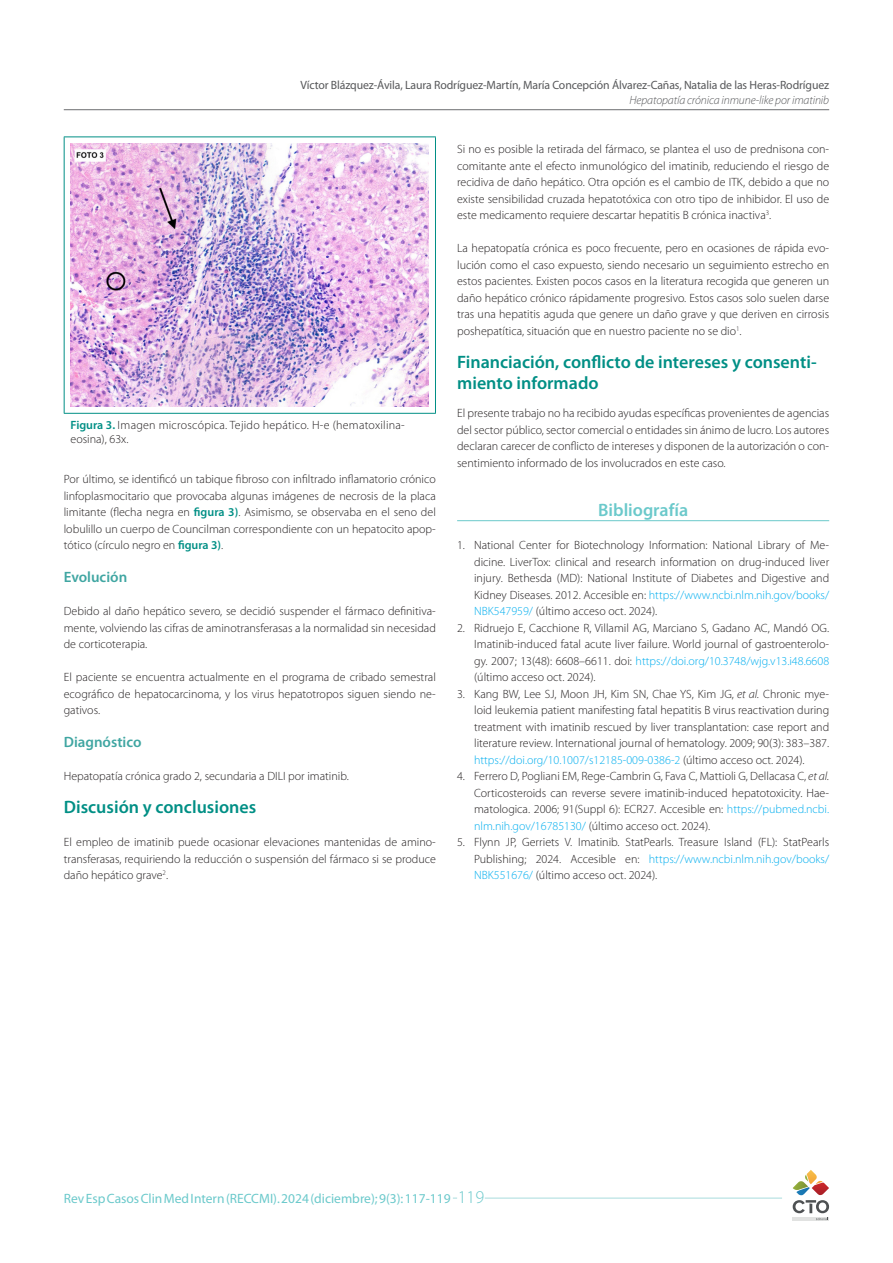
<style>
.page{position:relative;width:893px;height:1263px;background:#fff}
.page>*{position:absolute;margin:0;border:0;box-sizing:border-box;transform-origin:0 0}
._02_Primer_Orden{font:600 18px/21.6px "Myriad Pro";color:#008f85}
.Titulo_bibliografia{font:600 18px "Myriad Pro";color:#6bc9cb}
._02_Segundo_Orden{font:600 15px "Myriad Pro";color:#40a6a2}
.t1{font:13.5px "Myriad Pro";color:#6bc9cb}
._01_Texto_comun{font:300 12px/16.5px "Myriad Pro";color:#231f20;text-align:justify}
.t2{font:12px "Myriad Pro";letter-spacing:-.01em;color:#57585a}
._01_Texto_comun-2{font:300 12px/14.4px "Myriad Pro";letter-spacing:.02em;color:#231f20}
.t3{font:italic 300 12px "Myriad Pro";letter-spacing:-.01em;color:#57585a}
.s1{font-weight:600;color:#008f85}
.s2{color:#00aeef}
.s3{font-style:italic}
.s4{font-weight:300;font-size:18px}
</style>
<div class="page">
<hr style="left:64px;top:109px;width:765px;height:1px;background:#6c6d70">
<hr style="left:793px;top:1217px;width:36px;height:4px;background:#e1e2e1">
<svg style="left:793px;top:1170px;width:36px;height:50px"></svg>
<hr style="left:485px;top:1198px;width:297px;height:1px;background:#a8dcdd">
<hr style="left:64px;top:137px;width:372px;height:1px;background:#008f85">
<hr style="left:64px;top:137px;width:1px;height:276px;background:#008f85">
<hr style="left:435px;top:137px;width:1px;height:276px;background:#008f85">
<hr style="left:64px;top:413px;width:372px;height:1px;background:#008f85">
<img style="left:71px;top:143px;width:358px;height:264px">
<hr style="left:457px;top:520px;width:372px;height:1px;background:#6bc9cb">
<p class="t2" style="left:301px;top:78px;width:530px">Víctor Blázquez-Ávila, Laura Rodríguez-Martín, María Concepción Álvarez-Cañas, Natalia de las Heras-Rodríguez</p>
<p class="t3" style="left:630px;top:93px;width:201px">Hepatopatía crónica inmune-like por imatinib</p>
<p class="_01_Texto_comun-2" style="left:71px;top:418px;width:336px"><span class="s1">Figura 3.</span> Imagen microscópica. Tejido hepático. H-e (hematoxilina&shy;eosina), 63x.</p>
<p class="_01_Texto_comun" style="left:64px;top:471px;width:374px">Por último, se identificó un tabique fibroso con infiltrado inflamatorio crónico linfoplasmocitario que provocaba algunas imágenes de necrosis de la placa limitante (flecha negra en <span class="s1">figura 3)</span>. Asimismo, se observaba en el seno del lobulillo un cuerpo de Councilman correspondiente con un hepatocito apop&shy;tótico (círculo negro en <span class="s1">figura 3)</span>.</p>
<p class="_02_Segundo_Orden" style="left:64px;top:567px;width:65px">Evolución</p>
<p class="_01_Texto_comun" style="left:64px;top:603px;width:374px">Debido al daño hepático severo, se decidió suspender el fármaco definitiva&shy;mente, volviendo las cifras de aminotransferasas a la normalidad sin necesidad de corticoterapia.</p>
<p class="_01_Texto_comun" style="left:64px;top:669px;width:374px">El paciente se encuentra actualmente en el programa de cribado semestral ecográfico de hepatocarcinoma, y los virus hepatotropos siguen siendo ne&shy;gativos.</p>
<p class="_02_Segundo_Orden" style="left:64px;top:732px;width:79px">Diagnóstico</p>
<p class="_01_Texto_comun" style="left:64px;top:768px;width:287px">Hepatopatía crónica grado 2, secundaria a DILI por imatinib.</p>
<p class="_02_Primer_Orden" style="left:64px;top:796px;width:194px">Discusión y conclusiones</p>
<p class="_01_Texto_comun" style="left:64px;top:834px;width:374px">El empleo de imatinib puede ocasionar elevaciones mantenidas de amino&shy;transferasas, requiriendo la reducción o suspensión del fármaco si se produce daño hepático grave<sup>2</sup>.</p>
<p class="_01_Texto_comun" style="left:457px;top:141px;width:374px">Si no es posible la retirada del fármaco, se plantea el uso de prednisona con&shy;comitante ante el efecto inmunológico del imatinib, reduciendo el riesgo de recidiva de daño hepático. Otra opción es el cambio de ITK, debido a que no existe sensibilidad cruzada hepatotóxica con otro tipo de inhibidor. El uso de este medicamento requiere descartar hepatitis B crónica inactiva<sup>3</sup>.</p>
<p class="_01_Texto_comun" style="left:457px;top:240px;width:374px">La hepatopatía crónica es poco frecuente, pero en ocasiones de rápida evo&shy;lución como el caso expuesto, siendo necesario un seguimiento estrecho en estos pacientes. Existen pocos casos en la literatura recogida que generen un daño hepático crónico rápidamente progresivo. Estos casos solo suelen darse tras una hepatitis aguda que genere un daño grave y que deriven en cirrosis poshepatítica, situación que en nuestro paciente no se dio<sup>1</sup>.</p>
<p class="_02_Primer_Orden" style="left:457px;top:350px;width:361px">Financiación, conflicto de intereses y consenti&shy;miento informado</p>
<p class="_01_Texto_comun" style="left:457px;top:405px;width:374px">El presente trabajo no ha recibido ayudas específicas provenientes de agencias del sector público, sector comercial o entidades sin ánimo de lucro. Los autores declaran carecer de conflicto de intereses y disponen de la autorización o con&shy;sentimiento informado de los involucrados en este caso.</p>
<p class="Titulo_bibliografia" style="left:598px;top:499px;width:92px">Bibliografía</p>
<p class="_01_Texto_comun" style="left:474px;top:537px;width:357px;text-indent:-17px">1. National Center for Biotechnology Information: National Library of Me&shy;dicine. LiverTox: clinical and research information on drug-induced liver injury. Bethesda (MD): National Institute of Diabetes and Digestive and Kidney Diseases. 2012. Accesible en: <span class="s2">https://www.ncbi.nlm.nih.gov/books/ NBK547959/</span> (último acceso oct. 2024).</p>
<p class="_01_Texto_comun" style="left:474px;top:619px;width:357px;text-indent:-17px">2. Ridruejo E, Cacchione R, Villamil AG, Marciano S, Gadano AC, Mandó OG.<br>Imatinib-induced fatal acute liver failure. World journal of gastroenterolo&shy;gy. 2007; 13(48): 6608–6611. doi: <span class="s2">https://doi.org/10.3748/wjg.v13.i48.6608 </span>(último acceso oct. 2024).</p>
<p class="_01_Texto_comun" style="left:474px;top:685px;width:357px;text-indent:-17px">3. Kang BW, Lee SJ, Moon JH, Kim SN, Chae YS, Kim JG, <span class="s3">et al.</span> Chronic mye&shy;loid leukemia patient manifesting fatal hepatitis B virus reactivation during treatment with imatinib rescued by liver transplantation: case report and literature review. International journal of hematology. 2009; 90(3): 383–387. <span class="s2">https://doi.org/10.1007/s12185-009-0386-2</span> (último acceso oct. 2024).</p>
<p class="_01_Texto_comun" style="left:474px;top:768px;width:357px;text-indent:-17px">4. Ferrero D, Pogliani EM, Rege-Cambrin G, Fava C, Mattioli G, Dellacasa C, <span class="s3">et al.<br></span>Corticosteroids can reverse severe imatinib-induced hepatotoxicity. Hae&shy;matologica. 2006; 91(Suppl 6): ECR27. Accesible en: <span class="s2">https://pubmed.ncbi. nlm.nih.gov/16785130/</span> (último acceso oct. 2024).</p>
<p class="_01_Texto_comun" style="left:474px;top:834px;width:357px;text-indent:-17px">5. Flynn JP, Gerriets V. Imatinib. StatPearls. Treasure Island (FL): StatPearls Publishing; 2024. Accesible en: <span class="s2">https://www.ncbi.nlm.nih.gov/books/ NBK551676/</span> (último acceso oct. 2024).</p>
<p class="t1" style="left:64px;top:1190px;width:422px">Rev Esp Casos Clin Med Intern (RECCMI). 2024 (diciembre); 9(3): 117-119 <span class="s4">119</span></p>
</div>
